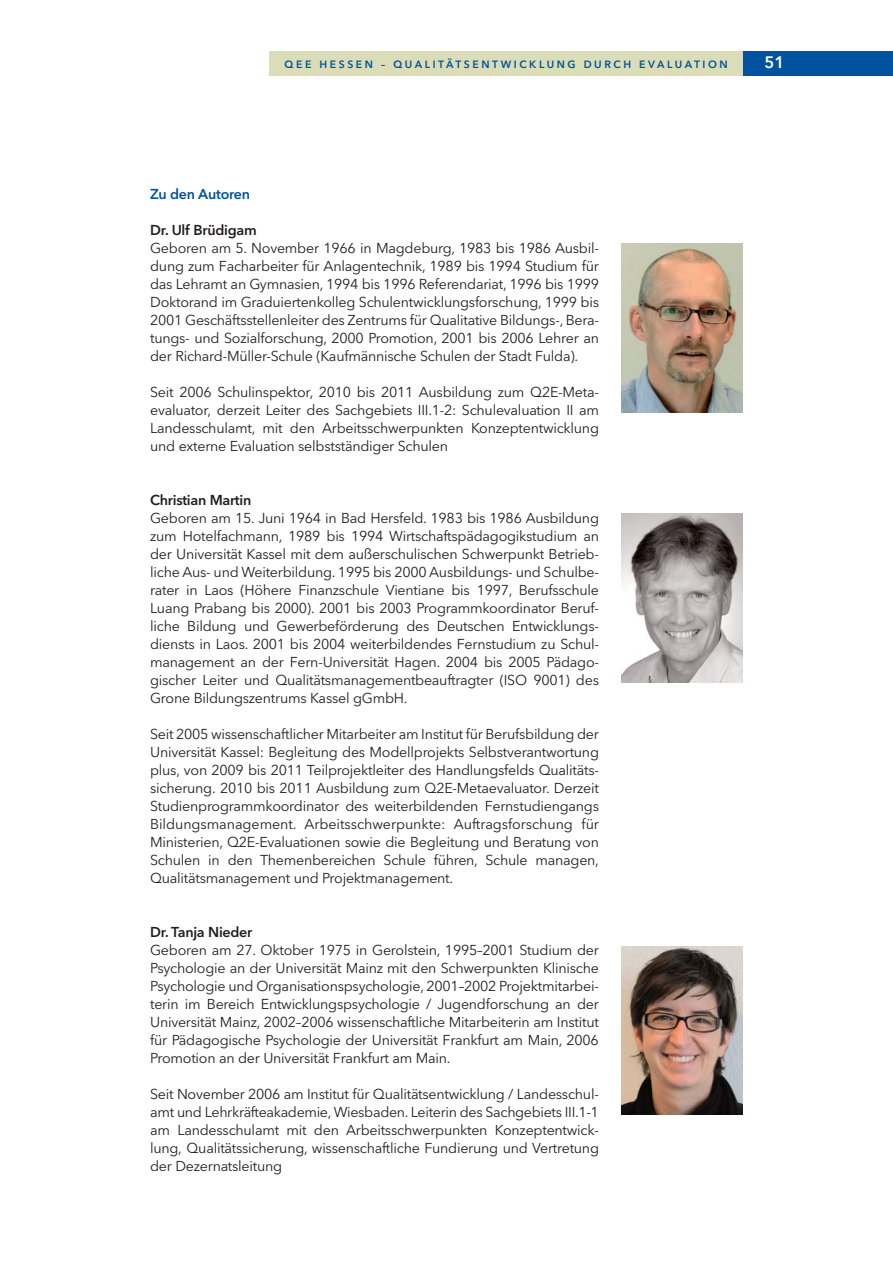
<style>
.page{position:relative;width:893px;height:1263px;background:#fff}
.page>*{position:absolute;margin:0;border:0;box-sizing:border-box;transform-origin:0 0}
.t1{font:600 16.5px "Avenir Next LT Pro";color:#fff}
.t2{font:14.25px/18px "Avenir Next LT Pro";letter-spacing:-.02em;color:#231f20;text-align:justify}
.t3{font:600 14.25px "Avenir Next LT Pro";letter-spacing:-.02em;color:#231f20}
.t4{font:600 14.25px "Avenir Next LT Pro";letter-spacing:-.02em;color:#00529f}
.t5{font:600 10.5px "Avenir Next LT Pro";letter-spacing:.245em;color:#00529f}
</style>
<div class="page">
<div style="left:270px;top:51px;width:622px;height:24px;background:#daddb7"></div>
<div style="left:743px;top:51px;width:149px;height:24px;background:#00529f"></div>
<img style="left:622px;top:946px;width:120px;height:169px">
<img style="left:622px;top:244px;width:120px;height:168px">
<img style="left:622px;top:513px;width:120px;height:169px">
<p class="t5" style="left:285px;top:60px;width:445px">QEE HESSEN – QUALITÄTSENTWICKLUNG DURCH EVALUATION</p>
<p class="t1" style="left:764px;top:56px;width:47px">51Tipp</p>
<p class="t4" style="left:150px;top:189px;width:101px">Zu den Autoren</p>
<p class="t3" style="left:150px;top:225px;width:108px">Dr. Ulf Brüdigam</p>
<p class="t2" style="left:150px;top:241px;width:450px">Geboren am 5. November 1966 in Magdeburg, 1983 bis 1986 Ausbil&shy;dung zum Facharbeiter für Anlagentechnik, 1989 bis 1994 Studium für das Lehramt an Gymnasien, 1994 bis 1996 Referendariat, 1996 bis 1999<br>Doktorand im Graduiertenkolleg Schulentwicklungsforschung, 1999 bis 2001 Geschäftsstellenleiter des Zentrums für Qualitative Bildungs-, Bera - tungs- und Sozialforschung, 2000 Promotion, 2001 bis 2006 Lehrer an der Richard-Müller-Schule (Kaufmännische Schulen der Stadt Fulda).</p>
<p class="t2" style="left:150px;top:385px;width:450px">Seit 2006 Schulinspektor, 2010 bis 2011 Ausbildung zum Q2E-Meta - evaluator, derzeit Leiter des Sachgebiets III.1-2: Schulevaluation II am Landesschulamt, mit den Arbeitsschwerpunkten Konzeptentwicklung und externe Evaluation selbstständiger Schulen</p>
<p class="t3" style="left:150px;top:495px;width:103px">Christian Martin</p>
<p class="t2" style="left:150px;top:511px;width:450px">Geboren am 15. Juni 1964 in Bad Hersfeld. 1983 bis 1986 Ausbildung zum Hotelfachmann, 1989 bis 1994 Wirtschaftspädagogikstudium an der Universität Kassel mit dem außerschulischen Schwerpunkt Betrieb - liche Aus- und Weiterbildung. 1995 bis 2000 Ausbildungs- und Schulbe - rater in Laos (Höhere Finanzschule Vientiane bis 1997, Berufsschule Luang Prabang bis 2000). 2001 bis 2003 Programmkoordinator Beruf - liche Bildung und Gewerbeförderung des Deutschen Entwicklungs&shy;diensts in Laos. 2001 bis 2004 weiterbildendes Fernstudium zu Schul - management an der Fern-Universität Hagen. 2004 bis 2005 Päda go - gischer Leiter und Qualitätsmanagementbeauftragter (ISO 9001) des Grone Bildungszentrums Kassel gGmbH.</p>
<p class="t2" style="left:150px;top:727px;width:450px">Seit 2005 wissenschaftlicher Mitarbeiter am Institut für Berufsbildung der Universität Kassel: Begleitung des Modellprojekts Selbstverantwortung plus, von 2009 bis 2011 Teilprojektleiter des Handlungsfelds Qualitäts - sicherung. 2010 bis 2011 Ausbildung zum Q2E-Metaevaluator. Derzeit Studienprogrammkoordinator des weiterbildenden Fernstudiengangs Bil dungsmanagement. Arbeitsschwerpunkte: Auftragsforschung für Minis terien, Q2E-Evaluationen sowie die Begleitung und Beratung von Schulen in den Themenbereichen Schule führen, Schule managen, Quali tätsmanagement und Projektmanagement.</p>
<p class="t3" style="left:150px;top:927px;width:104px">Dr. Tanja Nieder</p>
<p class="t2" style="left:150px;top:943px;width:450px">Geboren am 27. Oktober 1975 in Gerolstein, 1995–2001 Studium der Psychologie an der Universität Mainz mit den Schwerpunkten Klinische Psychologie und Organisationspsychologie, 2001–2002 Projektmitarbei&shy;terin im Bereich Entwicklungspsychologie / Jugendforschung an der Universität Mainz, 2002–2006 wissenschaftliche Mitarbeiterin am Institut für Pädagogische Psychologie der Universität Frankfurt am Main, 2006<br>Promotion an der Universität Frankfurt am Main.</p>
<p class="t2" style="left:150px;top:1087px;width:450px">Seit November 2006 am Institut für Qualitätsentwicklung / Landesschul&shy;amt und Lehrkräfteakademie, Wiesbaden. Leiterin des Sachgebiets III.1-1 am Landesschulamt mit den Arbeitsschwerpunkten Konzeptentwick - lung, Qualitätssicherung, wissenschaftliche Fundierung und Vertretung der Dezernatsleitung</p>
</div>
